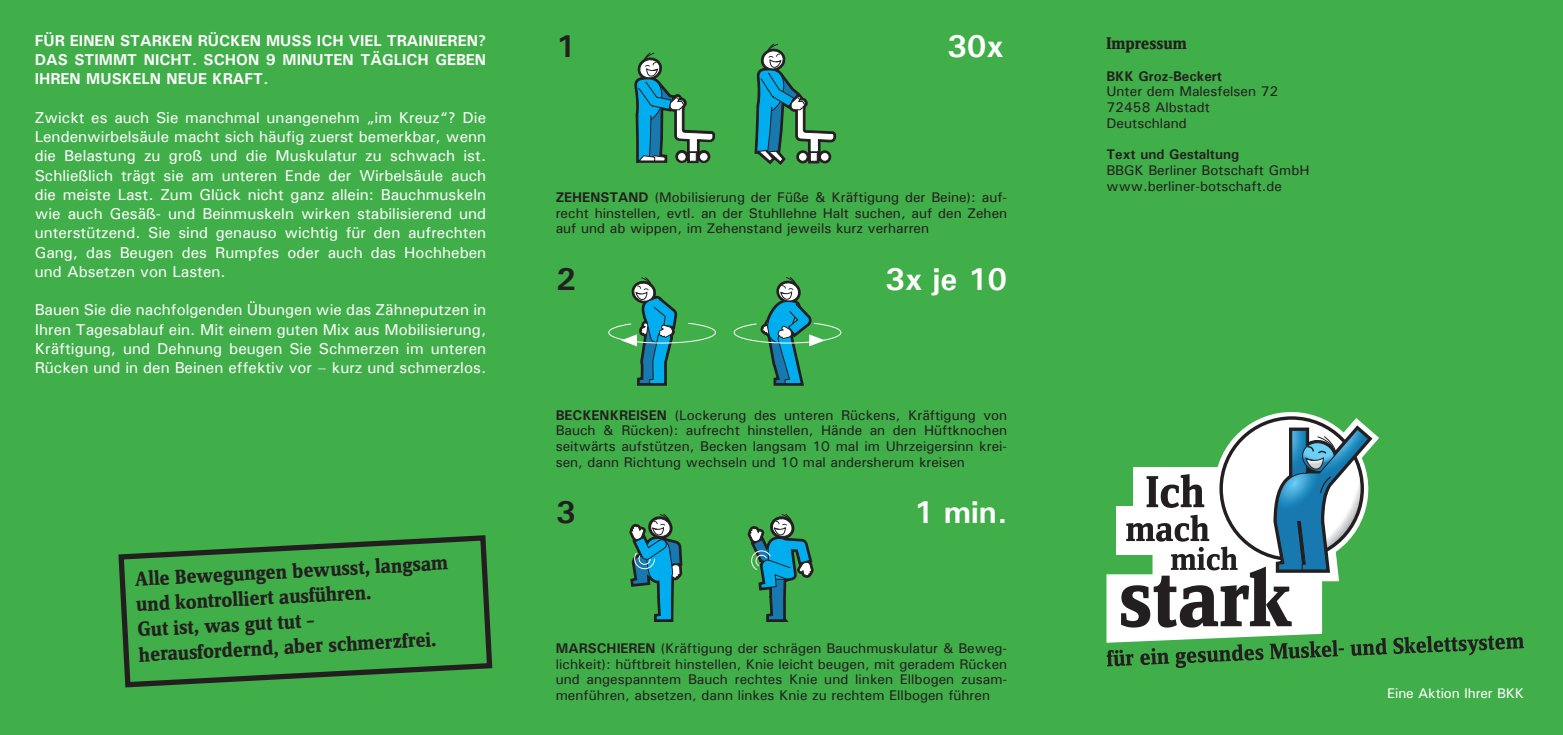
<style>
.page{position:relative;width:1563px;height:735px;background:#fff}
.page>*{position:absolute;margin:0;border:0;box-sizing:border-box;transform-origin:0 0}
.t1{font:700 31.5px "Univers";color:#fff}
.t2{font:700 31.5px "Univers";color:#231f20}
.t3{font:700 21px/25.2px "Zine Serif Dis";color:#231f20}
.ZÜ{font:700 17.5px "Zine Serif Dis";color:#231f20}
.t4{font:15.75px/19.2px "Univers ATT";color:#fff;text-align:justify}
.t5{font:700 15.75px/19.2px "Univers";color:#fff}
.Absatzformat_1{font:14px/15.8px "Univers ATT";color:#231f20;text-align:justify}
.Absatzformat_2{font:14px "Univers ATT";color:#231f20}
.Absatzformat_2-2{font:700 14px "Univers";color:#231f20}
.t6{font:500 14px "Univers";letter-spacing:-.01em;color:#fff}
.s1{font-family:"Univers";font-weight:700}
</style>
<div class="page">
<div style="left:0;top:0;width:1563px;height:734px;background:#40ae49"></div>
<svg style="left:1106px;top:412px;width:418px;height:255px"></svg>
<svg style="left:118px;top:535px;width:375px;height:153px"></svg>
<svg style="left:754px;top:43px;width:83px;height:122px"></svg>
<svg style="left:747px;top:514px;width:67px;height:108px"></svg>
<svg style="left:608px;top:52px;width:108px;height:570px"></svg>
<svg style="left:733px;top:277px;width:109px;height:109px"></svg>
<p class="t5" style="left:35px;top:30px;width:453px">FÜR EINEN STARKEN RÜCKEN MUSS ICH VIEL TRAINIEREN?</p>
<p class="t5" style="left:35px;top:49px;width:453px">DAS STIMMT NICHT. SCHON 9 MINUTEN TÄGLICH GEBEN<br>IHREN MUSKELN NEUE KRAFT.</p>
<p class="t4" style="left:35px;top:107px;width:453px">Zwickt es auch Sie manchmal unangenehm „im Kreuz“? Die Lendenwirbelsäule macht sich häufig zuerst bemerkbar, wenn die Belastung zu groß und die Muskulatur zu schwach ist.<br>Schließlich trägt sie am unteren Ende der Wirbelsäule auch die meiste Last. Zum Glück nicht ganz allein: Bauchmuskeln wie auch Gesäß- und Beinmuskeln wirken stabilisierend und unterstützend. Sie sind genauso wichtig für den aufrechten Gang, das Beugen des Rumpfes oder auch das Hochheben und Absetzen von Lasten.</p>
<p class="t4" style="left:35px;top:300px;width:453px">Bauen Sie die nachfolgenden Übungen wie das Zähneputzen in Ihren Tagesablauf ein. Mit einem guten Mix aus Mobilisierung, Kräftigung, und Dehnung beugen Sie Schmerzen im unteren Rücken und in den Beinen effektiv vor – kurz und schmerzlos.</p>
<p class="t3" style="left:134px;top:567px;width:315px;rotate:-3deg">Alle Bewegungen bewusst, langsam und kontrolliert ausführen.</p>
<p class="t3" style="left:137px;top:617px;width:299px;rotate:-3deg">Gut ist, was gut tut – herausfordernd, aber schmerzfrei.</p>
<p class="t2" style="left:556px;top:26px;width:21px">1</p>
<p class="t1" style="left:947px;top:26px;width:58px">30x</p>
<p class="Absatzformat_1" style="left:556px;top:189px;width:453px"><span class="s1">ZEHENSTAND</span> (Mobilisierung der Füße &amp; Kräftigung der Beine): auf&shy;recht hinstellen, evtl. an der Stuhllehne Halt suchen, auf den Zehen auf und ab wippen, im Zehenstand jeweils kurz verharren</p>
<p class="t2" style="left:556px;top:259px;width:21px">2</p>
<p class="t1" style="left:885px;top:259px;width:123px">3x je 10</p>
<p class="Absatzformat_1" style="left:556px;top:406px;width:453px"><span class="s1">BECKENKREISEN</span> (Lockerung des unteren Rückens, Kräftigung von Bauch &amp; Rücken): aufrecht hinstellen, Hände an den Hüftknochen seitwärts aufstützen, Becken langsam 10 mal im Uhrzeigersinn krei&shy;sen, dann Richtung wechseln und 10 mal andersherum kreisen</p>
<p class="t2" style="left:556px;top:492px;width:21px">3</p>
<p class="t1" style="left:913px;top:492px;width:95px">1 min.</p>
<p class="Absatzformat_1" style="left:556px;top:639px;width:453px"><span class="s1">MARSCHIEREN</span> (Kräftigung der schrägen Bauchmuskulatur &amp; Beweg&shy;lichkeit): hüftbreit hinstellen, Knie leicht beugen, mit geradem Rücken und angespanntem Bauch rechtes Knie und linken Ellbogen zusam&shy;menführen, absetzen, dann linkes Knie zu rechtem Ellbogen führen</p>
<p class="ZÜ" style="left:1106px;top:34px;width:82px">Impressum</p>
<p class="Absatzformat_2-2" style="left:1106px;top:67px;width:117px">BKK Groz-Beckert</p>
<p class="Absatzformat_2" style="left:1106px;top:83px;width:173px">Unter dem Malesfelsen 72</p>
<p class="Absatzformat_2" style="left:1106px;top:99px;width:105px">72458 Albstadt</p>
<p class="Absatzformat_2" style="left:1106px;top:114px;width:82px">Deutschland</p>
<p class="Absatzformat_2-2" style="left:1106px;top:146px;width:134px">Text und Gestaltung</p>
<p class="Absatzformat_2" style="left:1106px;top:162px;width:204px">BBGK Berliner Botschaft GmbH</p>
<p class="Absatzformat_2" style="left:1106px;top:177px;width:177px">www.berliner-botschaft.de</p>
<p class="t6" style="left:1387px;top:684px;width:138px">Eine Aktion Ihrer BKK</p>
</div>
